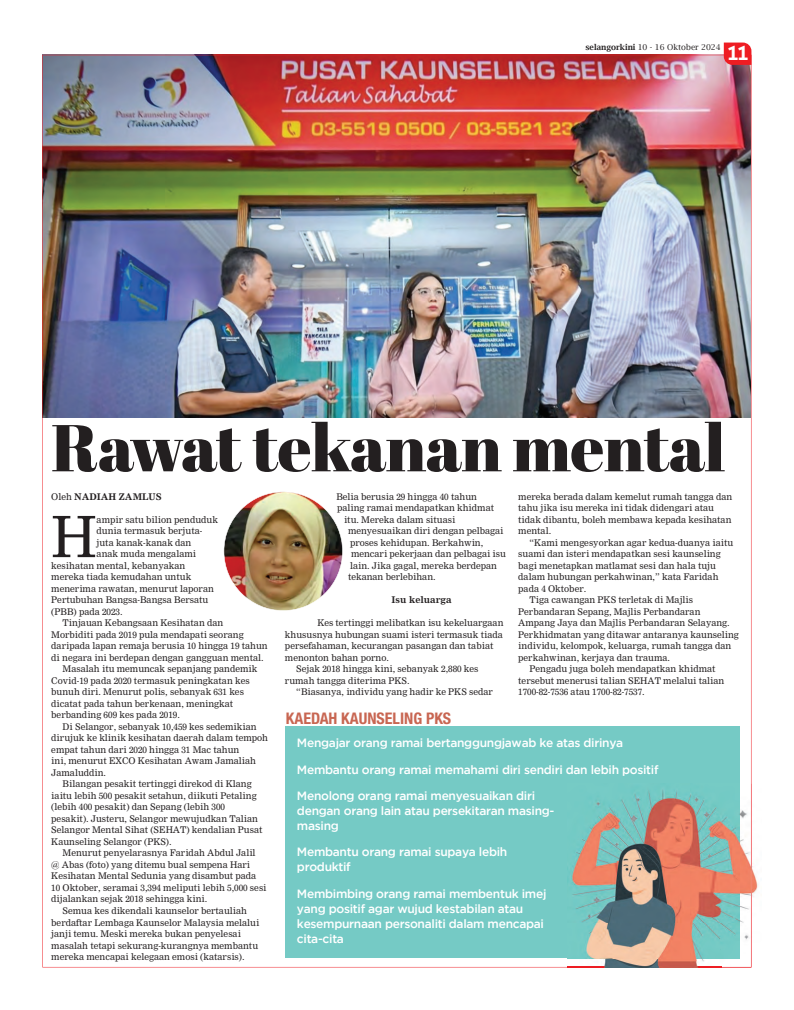
<style>
.page{position:relative;width:794px;height:1010px;background:#fff}
.page>*{position:absolute;margin:0;border:0;box-sizing:border-box;transform-origin:0 0}
.t1{font:66px "Abril Fatface";letter-spacing:-.01em;color:#231f20}
.t2{font:55.7px "Nimrod";color:#231f20}
.t3{font:700 20px "Aller";color:#fff}
.t4{font:700 condensed 16px "Helvetica Neue LT Std";color:#c86652}
.t5{font:500 12px/15px "Gotham";letter-spacing:-.025em;color:#fff}
.t6{font:9px/11.5px "Nimrod";color:#231f20}
.t7{font:700 9px "Nimrod";color:#231f20}
.t8{font:8px "Lucida Bright";color:#231f20}
.s1{font-weight:600}
.s2{font-weight:400}
</style>
<div class="page">
<img style="left:42px;top:55px;width:709px;height:912px">
<svg style="left:724px;top:43px;width:27px;height:22px"></svg>
<img style="left:224px;top:491px;width:119px;height:119px">
<img style="left:751px;top:783px;width:7px;height:184px">
<img style="left:567px;top:957px;width:153px;height:9px">
<img style="left:567px;top:783px;width:153px;height:174px">
<img style="left:720px;top:783px;width:31px;height:184px">
<img style="left:567px;top:966px;width:154px;height:1px">
<p class="t8" style="left:585px;top:43px;width:137px"><span class="s1">selangorkini</span> 10 - 16 Oktober 2024</p>
<h3 class="t3" style="left:726px;top:41px;width:24px">11</h3>
<h1 class="t1" style="left:51px;top:401px;width:675px">Rawat tekanan mental</h1>
<p class="t6" style="left:336px;top:490px;width:142px">Belia berusia 29 hingga 40 tahun</p>
<p class="t6" style="left:337px;top:502px;width:159px">paling ramai mendapatkan khidmat</p>
<p class="t6" style="left:344px;top:513px;width:113px">itu. Mereka dalam situasi</p>
<p class="t6" style="left:348px;top:525px;width:157px">menyesuaikan diri dengan pelbagai</p>
<p class="t6" style="left:350px;top:536px;width:135px">proses kehidupan. Berkahwin,</p>
<p class="t6" style="left:351px;top:548px;width:156px">mencari pekerjaan dan pelbagai isu</p>
<p class="t6" style="left:350px;top:559px;width:149px">lain. Jika gagal, mereka berdepan</p>
<p class="t6" style="left:348px;top:571px;width:89px">tekanan berlebihan.</p>
<p class="t7" style="left:391px;top:594px;width:62px">Isu keluarga</p>
<p class="t6" style="left:317px;top:617px;width:188px">Kes tertinggi melibatkan isu kekeluargaan</p>
<p class="t6" style="left:285px;top:628px;width:219px">khususnya hubungan suami isteri termasuk tiada</p>
<p class="t6" style="left:285px;top:640px;width:210px">persefahaman, kecurangan pasangan dan tabiat</p>
<p class="t6" style="left:285px;top:651px;width:105px">menonton bahan porno.</p>
<p class="t6" style="left:296px;top:663px;width:184px">Sejak 2018 hingga kini, sebanyak 2,880 kes</p>
<p class="t6" style="left:285px;top:674px;width:126px">rumah tangga diterima PKS.</p>
<p class="t6" style="left:296px;top:686px;width:198px">“Biasanya, individu yang hadir ke PKS sedar</p>
<p class="t7" style="left:51px;top:491px;width:112px"><span class="s2">Oleh</span> NADIAH ZAMLUS</p>
<h2 class="t2" style="left:51px;top:503px;width:47px">H</h2>
<p class="t6" style="left:97px;top:513px;width:123px">ampir satu bilion penduduk</p>
<p class="t6" style="left:518px;top:490px;width:215px">mereka berada dalam kemelut rumah tangga dan tahu jika isu mereka ini tidak didengari atau tidak dibantu, boleh membawa kepada kesihatan mental.</p>
<p class="t6" style="left:529px;top:536px;width:205px">“Kami mengesyorkan agar kedua-duanya iaitu</p>
<p class="t6" style="left:518px;top:548px;width:204px">suami dan isteri mendapatkan sesi kaunseling</p>
<p class="t6" style="left:518px;top:559px;width:199px">bagi menetapkan matlamat sesi dan hala tuju</p>
<p class="t6" style="left:518px;top:571px;width:202px">dalam hubungan perkahwinan,” kata Faridah</p>
<p class="t6" style="left:518px;top:582px;width:69px">pada 4 Oktober.</p>
<p class="t6" style="left:529px;top:594px;width:165px">Tiga cawangan PKS terletak di Majlis</p>
<p class="t6" style="left:518px;top:605px;width:184px">Perbandaran Sepang, Majlis Perbandaran</p>
<p class="t6" style="left:518px;top:617px;width:213px">Ampang Jaya dan Majlis Perbandaran Selayang.</p>
<p class="t6" style="left:518px;top:628px;width:222px">Perkhidmatan yang ditawar antaranya kaunseling</p>
<p class="t6" style="left:518px;top:640px;width:214px">individu, kelompok, keluarga, rumah tangga dan</p>
<p class="t6" style="left:518px;top:651px;width:153px">perkahwinan, kerjaya dan trauma.</p>
<p class="t6" style="left:529px;top:663px;width:187px">Pengadu juga boleh mendapatkan khidmat</p>
<p class="t6" style="left:518px;top:674px;width:208px">tersebut menerusi talian SEHAT melalui talian</p>
<p class="t6" style="left:518px;top:686px;width:128px">1700-82-7536 atau 1700-82-7537.</p>
<p class="t6" style="left:97px;top:525px;width:107px">dunia termasuk berjuta-</p>
<p class="t6" style="left:97px;top:536px;width:96px">juta kanak-kanak dan</p>
<p class="t6" style="left:97px;top:548px;width:101px">anak muda mengalami</p>
<p class="t6" style="left:51px;top:559px;width:135px">kesihatan mental, kebanyakan</p>
<p class="t6" style="left:51px;top:571px;width:141px">mereka tiada kemudahan untuk</p>
<p class="t6" style="left:51px;top:582px;width:164px">menerima rawatan, menurut laporan</p>
<p class="t6" style="left:51px;top:594px;width:158px">Pertubuhan Bangsa-Bangsa Bersatu</p>
<p class="t6" style="left:51px;top:605px;width:73px">(PBB) pada 2023.</p>
<p class="t6" style="left:63px;top:617px;width:162px">Tinjauan Kebangsaan Kesihatan dan</p>
<p class="t6" style="left:51px;top:628px;width:194px">Morbiditi pada 2019 pula mendapati seorang</p>
<p class="t6" style="left:51px;top:640px;width:218px">daripada lapan remaja berusia 10 hingga 19 tahun</p>
<p class="t6" style="left:51px;top:651px;width:214px">di negara ini berdepan dengan gangguan mental.</p>
<p class="t6" style="left:63px;top:663px;width:196px">Masalah itu memuncak sepanjang pandemik</p>
<p class="t6" style="left:51px;top:674px;width:200px">Covid-19 pada 2020 termasuk peningkatan kes</p>
<p class="t6" style="left:51px;top:686px;width:194px">bunuh diri. Menurut polis, sebanyak 631 kes</p>
<p class="t6" style="left:51px;top:697px;width:183px">dicatat pada tahun berkenaan, meningkat</p>
<p class="t6" style="left:51px;top:709px;width:130px">berbanding 609 kes pada 2019.</p>
<p class="t6" style="left:63px;top:720px;width:196px">Di Selangor, sebanyak 10,459 kes sedemikian</p>
<p class="t6" style="left:51px;top:732px;width:218px">dirujuk ke klinik kesihatan daerah dalam tempoh</p>
<p class="t6" style="left:51px;top:743px;width:189px">empat tahun dari 2020 hingga 31 Mac tahun</p>
<p class="t6" style="left:51px;top:755px;width:206px">ini, menurut EXCO Kesihatan Awam Jamaliah</p>
<p class="t6" style="left:51px;top:766px;width:56px">Jamaluddin.</p>
<p class="t6" style="left:63px;top:778px;width:190px">Bilangan pesakit tertinggi direkod di Klang</p>
<p class="t6" style="left:51px;top:789px;width:207px">iaitu lebih 500 pesakit setahun, diikuti Petaling</p>
<p class="t6" style="left:51px;top:801px;width:175px">(lebih 400 pesakit) dan Sepang (lebih 300</p>
<p class="t6" style="left:51px;top:812px;width:208px">pesakit). Justeru, Selangor mewujudkan Talian</p>
<p class="t6" style="left:51px;top:824px;width:213px">Selangor Mental Sihat (SEHAT) kendalian Pusat</p>
<p class="t6" style="left:51px;top:835px;width:122px">Kaunseling Selangor (PKS).</p>
<p class="t6" style="left:63px;top:847px;width:194px">Menurut penyelarasnya Faridah Abdul Jalil</p>
<p class="t6" style="left:51px;top:858px;width:200px">@ Abas (foto) yang ditemu bual sempena Hari</p>
<p class="t6" style="left:51px;top:870px;width:207px">Kesihatan Mental Sedunia yang disambut pada</p>
<p class="t6" style="left:51px;top:881px;width:217px">10 Oktober, seramai 3,394 meliputi lebih 5,000 sesi</p>
<p class="t6" style="left:51px;top:893px;width:158px">dijalankan sejak 2018 sehingga kini.</p>
<p class="t6" style="left:63px;top:904px;width:186px">Semua kes dikendali kaunselor bertauliah</p>
<p class="t6" style="left:51px;top:916px;width:209px">berdaftar Lembaga Kaunselor Malaysia melalui</p>
<p class="t6" style="left:51px;top:927px;width:191px">janji temu. Meski mereka bukan penyelesai</p>
<p class="t6" style="left:51px;top:939px;width:208px">masalah tetapi sekurang-kurangnya membantu</p>
<p class="t6" style="left:51px;top:950px;width:195px">mereka mencapai kelegaan emosi (katarsis).</p>
<h3 class="t4" style="left:286px;top:708px;width:167px">KAEDAH KAUNSELING PKS</h3>
<h3 class="t5" style="left:297px;top:729px;width:363px;line-height:26.3px">Mengajar orang ramai bertanggungjawab ke atas dirinya<br>Membantu orang ramai memahami diri sendiri dan lebih positif<br>Menolong orang ramai menyesuaikan diri</h3>
<h3 class="t5" style="left:297px;top:802px;width:259px">dengan orang lain atau persekitaran masing&shy;masing</h3>
<h3 class="t5" style="left:297px;top:844px;width:212px">Membantu orang ramai supaya lebih produktif</h3>
<h3 class="t5" style="left:297px;top:885px;width:251px">Membimbing orang ramai membentuk imej yang positif agar wujud kestabilan atau kesempurnaan personaliti dalam mencapai cita-cita</h3>
</div>
